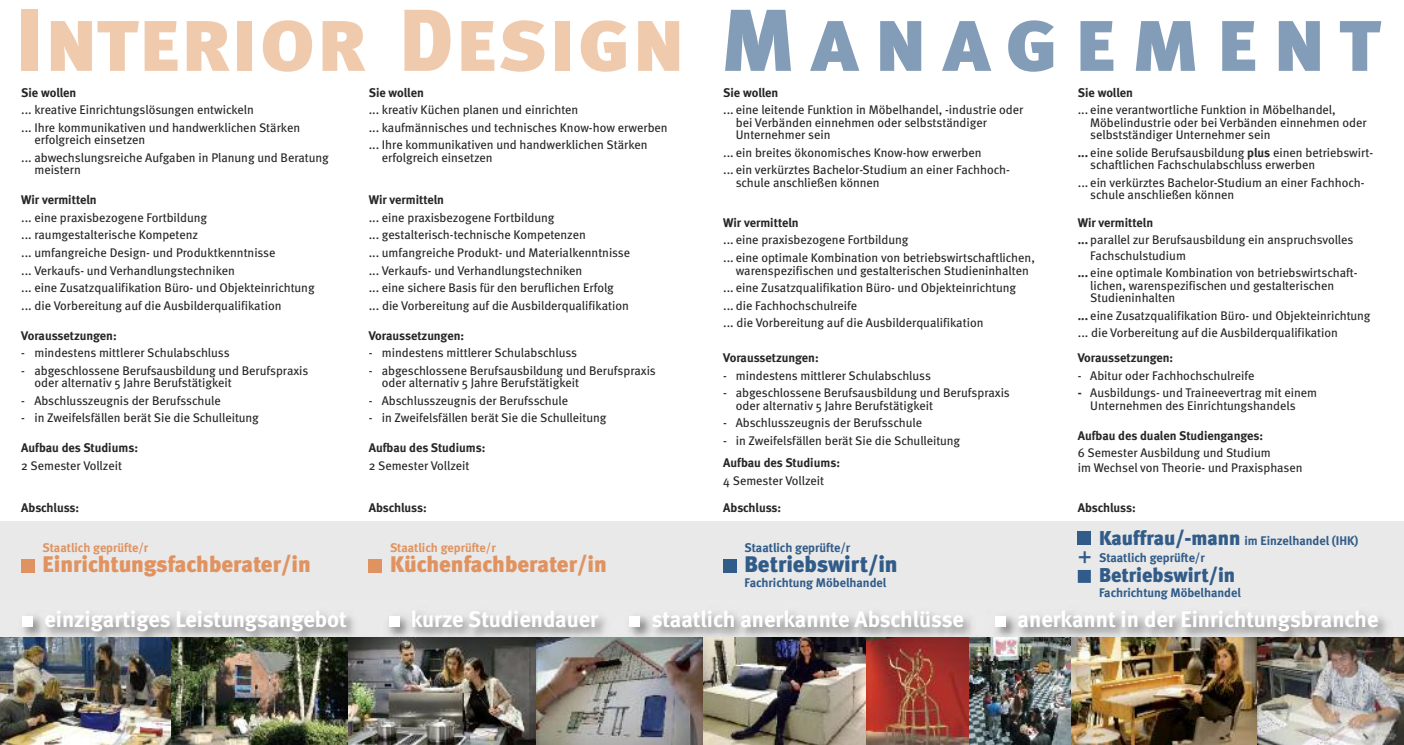
<style>
.page{position:relative;width:1404px;height:745px;background:#fff}
.page>*{position:absolute;margin:0;border:0;box-sizing:border-box;transform-origin:0 0}
.t1{font:87.5px "Meta Black Caps";letter-spacing:.015em;color:#f0caac}
.t2{font:25px "Meta";color:#315c89}
.t3{font:700 22.5px "Meta";color:#fff}
.t4{font:900 22.5px "Meta";color:#e09361}
.t5{font:900 22.5px "Meta";color:#315c89}
.t6{font:900 20px "Meta";color:#315c89}
.t7{font:12.5px/17.5px "Meta";color:#272627}
.t8{font:700 12.5px "Meta";color:#272627}
.t9{font:700 12.5px/17.5px "Meta";color:#315c89}
.t10{font:700 12.5px "Meta";color:#e09361}
.s1{color:#839db8}
.s2{font-weight:700}
.s3{font-weight:900;font-size:20px}
</style>
<div class="page">
<div style="left:0;top:520px;width:1403px;height:125px;background:#e9e9e9"></div>
<img style="left:22px;top:612px;width:1365px;height:25px">
<div style="left:995px;top:616px;width:11px;height:10px;background:#fff"></div>
<div style="left:629px;top:616px;width:11px;height:10px;background:#fff"></div>
<div style="left:389px;top:616px;width:10px;height:10px;background:#fff"></div>
<div style="left:23px;top:616px;width:10px;height:10px;background:#fff"></div>
<div style="left:21px;top:559px;width:13px;height:13px;background:#e09361"></div>
<div style="left:1077px;top:531px;width:13px;height:13px;background:#315c89"></div>
<div style="left:1077px;top:569px;width:13px;height:13px;background:#315c89"></div>
<div style="left:723px;top:559px;width:13px;height:13px;background:#315c89"></div>
<div style="left:369px;top:559px;width:13px;height:13px;background:#e09361"></div>
<img style="left:702px;top:637px;width:164px;height:107px">
<img style="left:0;top:637px;width:171px;height:107px">
<img style="left:347px;top:637px;width:189px;height:107px">
<img style="left:1070px;top:637px;width:187px;height:107px">
<img style="left:171px;top:637px;width:176px;height:107px">
<img style="left:968px;top:637px;width:101px;height:107px">
<img style="left:536px;top:637px;width:166px;height:107px">
<img style="left:866px;top:637px;width:102px;height:107px">
<img style="left:1257px;top:637px;width:146px;height:107px">
<h1 class="t1" style="left:15px;top:8px;width:1367px">Interior Design <span class="s1">M a n a g e m e nt</span></h1>
<p class="t8" style="left:21px;top:88px;width:57px">Sie wollen</p>
<p class="t7" style="left:21px;top:102px;width:280px">... kreative Einrichtungslösungen entwickeln<br>... Ihre kommunikativen und handwerklichen Stärken</p>
<p class="t7" style="left:21px;top:132px;width:309px;text-indent:13px">erfolgreich einsetzen<br>... abwechslungsreiche Aufgaben in Planung und Beratung</p>
<p class="t7" style="left:34px;top:162px;width:48px">meistern</p>
<p class="t8" style="left:21px;top:195px;width:77px">Wir vermitteln</p>
<p class="t7" style="left:21px;top:210px;width:295px">... eine praxisbezogene Fortbildung<br>... raumgestalterische Kompetenz<br>... umfangreiche Design- und Produktkenntnisse<br>... Verkaufs- und Verhandlungstechniken<br>... eine Zusatzqualifikation Büro- und Objekteinrichtung ... die Vorbereitung auf die Ausbilderqualifikation</p>
<p class="t8" style="left:21px;top:330px;width:97px">Voraussetzungen:</p>
<p class="t7" style="left:21px;top:345px;width:210px">- mindestens mittlerer Schulabschluss</p>
<p class="t7" style="left:34px;top:365px;width:275px;line-height:12.5px;text-indent:-13px">- abgeschlossene Berufsausbildung und Berufspraxis oder alternativ 5 Jahre Berufstätigkeit</p>
<p class="t7" style="left:21px;top:392px;width:201px">- Abschlusszeugnis der Berufsschule</p>
<p class="t7" style="left:21px;top:410px;width:239px">- in Zweifelsfällen berät Sie die Schulleitung</p>
<p class="t8" style="left:21px;top:443px;width:118px">Aufbau des Studiums:</p>
<p class="t7" style="left:21px;top:457px;width:102px">2 Semester Vollzeit</p>
<p class="t8" style="left:21px;top:503px;width:60px">Abschluss:</p>
<p class="t10" style="left:43px;top:543px;width:107px">Staatlich geprüfte/r</p>
<h3 class="t4" style="left:43px;top:555px;width:270px">Einrichtungsfachberater/in</h3>
<p class="t8" style="left:369px;top:88px;width:57px">Sie wollen</p>
<p class="t7" style="left:369px;top:102px;width:300px">... kreativ Küchen planen und einrichten<br>... kaufmännisches und technisches Know-how erwerben ... Ihre kommunikativen und handwerklichen Stärken</p>
<p class="t7" style="left:382px;top:150px;width:112px">erfolgreich einsetzen</p>
<p class="t8" style="left:369px;top:195px;width:77px">Wir vermitteln</p>
<p class="t7" style="left:369px;top:210px;width:263px">... eine praxisbezogene Fortbildung<br>... gestalterisch-technische Kompetenzen<br>... umfangreiche Produkt- und Materialkenntnisse ... Verkaufs- und Verhandlungstechniken<br>... eine sichere Basis für den beruflichen Erfolg<br>... die Vorbereitung auf die Ausbilderqualifikation</p>
<p class="t8" style="left:369px;top:330px;width:97px">Voraussetzungen:</p>
<p class="t7" style="left:369px;top:345px;width:210px">- mindestens mittlerer Schulabschluss</p>
<p class="t7" style="left:382px;top:365px;width:275px;line-height:12.5px;text-indent:-13px">- abgeschlossene Berufsausbildung und Berufspraxis oder alternativ 5 Jahre Berufstätigkeit</p>
<p class="t7" style="left:369px;top:392px;width:201px">- Abschlusszeugnis der Berufsschule</p>
<p class="t7" style="left:368px;top:410px;width:239px">- in Zweifelsfällen berät Sie die Schulleitung</p>
<p class="t8" style="left:368px;top:443px;width:118px">Aufbau des Studiums:</p>
<p class="t7" style="left:368px;top:457px;width:102px">2 Semester Vollzeit</p>
<p class="t8" style="left:368px;top:503px;width:60px">Abschluss:</p>
<p class="t10" style="left:390px;top:543px;width:107px">Staatlich geprüfte/r</p>
<h3 class="t4" style="left:390px;top:555px;width:218px">Küchenfachberater/in</h3>
<p class="t8" style="left:723px;top:88px;width:57px">Sie wollen</p>
<p class="t7" style="left:735px;top:105px;width:289px;line-height:12.5px;text-indent:-13px">... eine leitende Funktion in Möbelhandel, -industrie oder bei Verbänden einnehmen oder selbstständiger<br>Unternehmer sein</p>
<p class="t7" style="left:723px;top:145px;width:288px">... ein breites ökonomisches Know-how erwerben<br>... ein verkürztes Bachelor-Studium an einer Fachhoch-</p>
<p class="t7" style="left:735px;top:175px;width:145px">schule anschließen können</p>
<p class="t8" style="left:723px;top:218px;width:77px">Wir vermitteln</p>
<p class="t7" style="left:723px;top:232px;width:313px">... eine praxisbezogene Fortbildung<br>... eine optimale Kombination von betriebswirtschaftlichen,</p>
<p class="t7" style="left:723px;top:262px;width:307px;text-indent:12px">warenspezifischen und gestalterischen Studieninhalten ... eine Zusatzqualifikation Büro- und Objekteinrichtung ... die Fachhochschulreife<br>... die Vorbereitung auf die Ausbilderqualifikation</p>
<p class="t8" style="left:723px;top:353px;width:97px">Voraussetzungen:</p>
<p class="t7" style="left:723px;top:367px;width:209px">- mindestens mittlerer Schulabschluss</p>
<p class="t7" style="left:735px;top:387px;width:275px;line-height:12.5px;text-indent:-13px">- abgeschlossene Berufsausbildung und Berufspraxis oder alternativ 5 Jahre Berufstätigkeit</p>
<p class="t7" style="left:723px;top:415px;width:200px">- Abschlusszeugnis der Berufsschule</p>
<p class="t7" style="left:723px;top:432px;width:238px">- in Zweifelsfällen berät Sie die Schulleitung</p>
<p class="t8" style="left:723px;top:458px;width:118px">Aufbau des Studiums:</p>
<p class="t7" style="left:723px;top:472px;width:102px">4 Semester Vollzeit</p>
<p class="t8" style="left:723px;top:503px;width:60px">Abschluss:</p>
<p class="t9" style="left:744px;top:540px;width:107px">Staatlich geprüfte/r</p>
<h3 class="t5" style="left:744px;top:555px;width:155px">Betriebswirt/in</h3>
<p class="t9" style="left:744px;top:575px;width:143px">Fachrichtung Möbelhandel</p>
<p class="t8" style="left:1077px;top:88px;width:57px">Sie wollen</p>
<p class="t7" style="left:1090px;top:105px;width:278px;line-height:12.5px;text-indent:-13px">... eine verantwortliche Funktion in Möbelhandel,<br>Möbelindustrie oder bei Verbänden einnehmen oder selbstständiger Unternehmer sein</p>
<p class="t7" style="left:1090px;top:147px;width:284px;line-height:12.5px;text-indent:-13px"><span class="s2">...</span> eine solide Berufsausbildung <span class="s2">plus</span> einen betriebswirt&shy;schaftlichen Fachschulabschluss erwerben</p>
<p class="t7" style="left:1090px;top:177px;width:276px;line-height:12.5px;text-indent:-13px">... ein verkürztes Bachelor-Studium an einer Fachhoch&shy;schule anschließen können</p>
<p class="t7" style="left:1077px;top:215px;width:277px"><span class="s2">Wir vermitteln<br>...</span> parallel zur Berufsausbildung ein anspruchsvolles</p>
<p class="t7" style="left:1077px;top:247px;width:281px;text-indent:13px">Fachschulstudium<br><span class="s2">...</span> eine optimale Kombination von betriebswirtschaft-</p>
<p class="t7" style="left:1090px;top:280px;width:245px;line-height:12.5px">lichen, warenspezifischen und gestalterischen<br>Studieninhalten</p>
<p class="t7" style="left:1077px;top:307px;width:294px"><span class="s2">...</span> eine Zusatzqualifikation Büro- und Objekteinrichtung ... die Vorbereitung auf die Ausbilderqualifikation</p>
<p class="t8" style="left:1077px;top:353px;width:97px">Voraussetzungen:</p>
<p class="t7" style="left:1077px;top:367px;width:178px">- Abitur oder Fachhochschulreife</p>
<p class="t7" style="left:1090px;top:387px;width:228px;line-height:12.5px;text-indent:-13px"><span class="s2">-</span> Ausbildungs- und Traineevertrag mit einem<br>Unternehmen des Einrichtungshandels</p>
<p class="t8" style="left:1077px;top:430px;width:187px">Aufbau des dualen Studienganges:</p>
<p class="t7" style="left:1077px;top:446px;width:226px;line-height:15px">6 Semester Ausbildung und Studium<br>im Wechsel von Theorie- und Praxisphasen</p>
<p class="t8" style="left:1077px;top:503px;width:60px">Abschluss:</p>
<p class="t9" style="left:1098px;top:532px;width:261px"><span class="s3">Kauffrau/-mann</span> im Einzelhandel (IHK)<br>Staatlich geprüfte/r</p>
<h3 class="t6" style="left:1098px;top:567px;width:138px">Betriebswirt/in</h3>
<p class="t9" style="left:1098px;top:585px;width:143px">Fachrichtung Möbelhandel</p>
<h2 class="t2" style="left:1077px;top:546px;width:16px">+</h2>
<h3 class="t3" style="left:45px;top:610px;width:304px">einzigartiges Leistungsangebot</h3>
<h3 class="t3" style="left:411px;top:610px;width:189px">kurze Studiendauer</h3>
<h3 class="t3" style="left:651px;top:610px;width:314px">staatlich anerkannte Abschlüsse</h3>
<h3 class="t3" style="left:1017px;top:610px;width:362px">anerkannt in der Einrichtungsbranche</h3>
</div>
